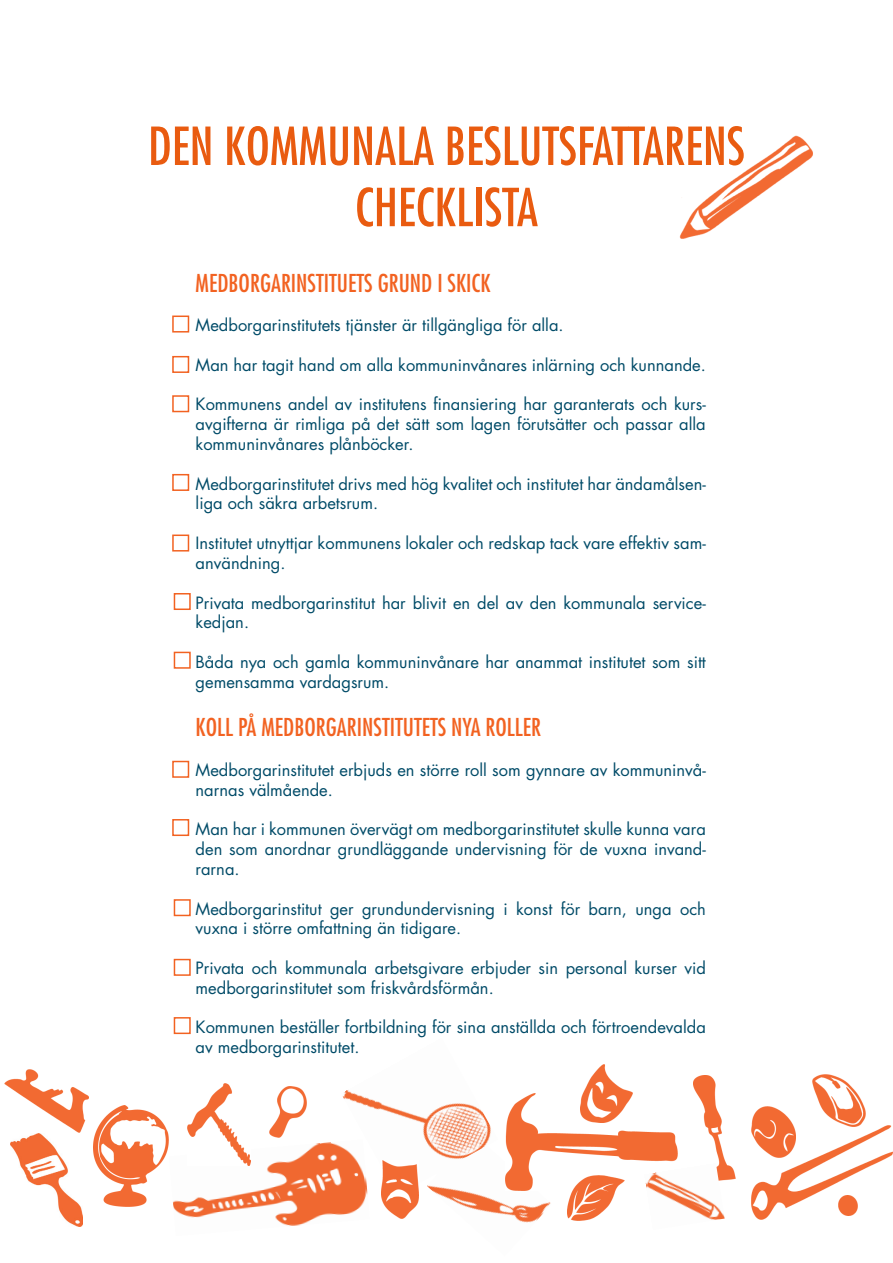
<style>
.page{position:relative;width:893px;height:1263px;background:#fff}
.page>*{position:absolute;margin:0;border:0;box-sizing:border-box;transform-origin:0 0}
.t1{font:condensed 51px/61.2px "Futura Std";color:#e95b10;text-align:center}
.t2{font:condensed 24px "Futura Std";color:#f26221}
.t3{font:16.5px/19.8px "Futura Std";color:#014b68}
</style>
<div class="page">
<img style="left:4px;top:1069px;width:84px;height:63px">
<img style="left:751px;top:1125px;width:142px;height:95px">
<img style="left:269px;top:1087px;width:38px;height:50px">
<img style="left:751px;top:1107px;width:44px;height:50px">
<img style="left:813px;top:1075px;width:52px;height:51px">
<img style="left:93px;top:1105px;width:76px;height:101px">
<img style="left:440px;top:1134px;width:111px;height:89px">
<img style="left:506px;top:1093px;width:172px;height:97px">
<img style="left:694px;top:1075px;width:41px;height:105px">
<img style="left:644px;top:1163px;width:81px;height:57px">
<img style="left:839px;top:1195px;width:18px;height:20px">
<img style="left:10px;top:1134px;width:72px;height:93px">
<img style="left:580px;top:1064px;width:52px;height:58px">
<img style="left:568px;top:1176px;width:57px;height:44px">
<img style="left:173px;top:1142px;width:193px;height:84px">
<img style="left:341px;top:1090px;width:157px;height:105px">
<img style="left:382px;top:1160px;width:36px;height:59px">
<img style="left:187px;top:1083px;width:63px;height:83px">
<div style="left:174px;top:899px;width:17px;height:17px;border:2px solid #f26221"></div>
<div style="left:172px;top:315px;width:17px;height:18px;border:2px solid #f26221"></div>
<div style="left:174px;top:593px;width:17px;height:17px;border:2px solid #f26221"></div>
<div style="left:172px;top:356px;width:17px;height:17px;border:2px solid #f26221"></div>
<div style="left:172px;top:395px;width:17px;height:17px;border:2px solid #f26221"></div>
<div style="left:172px;top:474px;width:17px;height:17px;border:2px solid #f26221"></div>
<div style="left:172px;top:819px;width:17px;height:17px;border:2px solid #f26221"></div>
<div style="left:172px;top:534px;width:17px;height:17px;border:2px solid #f26221"></div>
<div style="left:174px;top:959px;width:17px;height:17px;border:2px solid #f26221"></div>
<div style="left:174px;top:1017px;width:17px;height:17px;border:2px solid #f26221"></div>
<div style="left:172px;top:761px;width:17px;height:17px;border:2px solid #f26221"></div>
<div style="left:174px;top:652px;width:17px;height:17px;border:2px solid #f26221"></div>
<img style="left:679px;top:135px;width:134px;height:104px">
<h1 class="t1" style="left:148px;top:115px;width:598px">DEN KOMMUNALA BESLUTSFATTARENS<br>CHECKLISTA</h1>
<h2 class="t2" style="left:196px;top:268px;width:297px">MEDBORGARINSTITUETS GRUND I SKICK</h2>
<p class="t3" style="left:196px;top:315px;width:370px">Medborgarinstitutets tjänster är tillgängliga för alla.</p>
<p class="t3" style="left:196px;top:355px;width:512px">Man har tagit hand om alla kommuninvånares inlärning och kunnande.</p>
<p class="t3" style="left:196px;top:395px;width:512px;text-align:justify">Kommunens andel av institutens finansiering har garanterats och kurs&shy;avgifterna är rimliga på det sätt som lagen förutsätter och passar alla kommuninvånares plånböcker.</p>
<p class="t3" style="left:196px;top:474px;width:512px">Medborgarinstitutet drivs med hög kvalitet och institutet har ändamålsen&shy;liga och säkra arbetsrum.</p>
<p class="t3" style="left:196px;top:533px;width:512px">Institutet utnyttjar kommunens lokaler och redskap tack vare effektiv sam&shy;användning.</p>
<p class="t3" style="left:196px;top:593px;width:512px">Privata medborgarinstitut har blivit en del av den kommunala service&shy;kedjan.</p>
<p class="t3" style="left:196px;top:652px;width:512px">Båda nya och gamla kommuninvånare har anammat institutet som sitt gemensamma vardagsrum.</p>
<h2 class="t2" style="left:196px;top:713px;width:347px">KOLL PÅ MEDBORGARINSTITUTETS NYA ROLLER</h2>
<p class="t3" style="left:196px;top:760px;width:512px">Medborgarinstitutet erbjuds en större roll som gynnare av kommuninvå&shy;narnas välmående.</p>
<p class="t3" style="left:196px;top:819px;width:512px;text-align:justify">Man har i kommunen övervägt om medborgarinstitutet skulle kunna vara den som anordnar grundläggande undervisning för de vuxna invand&shy;rarna.</p>
<p class="t3" style="left:196px;top:899px;width:512px">Medborgarinstitut ger grundundervisning i konst för barn, unga och vuxna i större omfattning än tidigare.</p>
<p class="t3" style="left:196px;top:958px;width:512px">Privata och kommunala arbetsgivare erbjuder sin personal kurser vid medborgarinstitutet som friskvårdsförmån.</p>
<p class="t3" style="left:196px;top:1017px;width:512px">Kommunen beställer fortbildning för sina anställda och förtroendevalda av medborgarinstitutet.</p>
</div>
